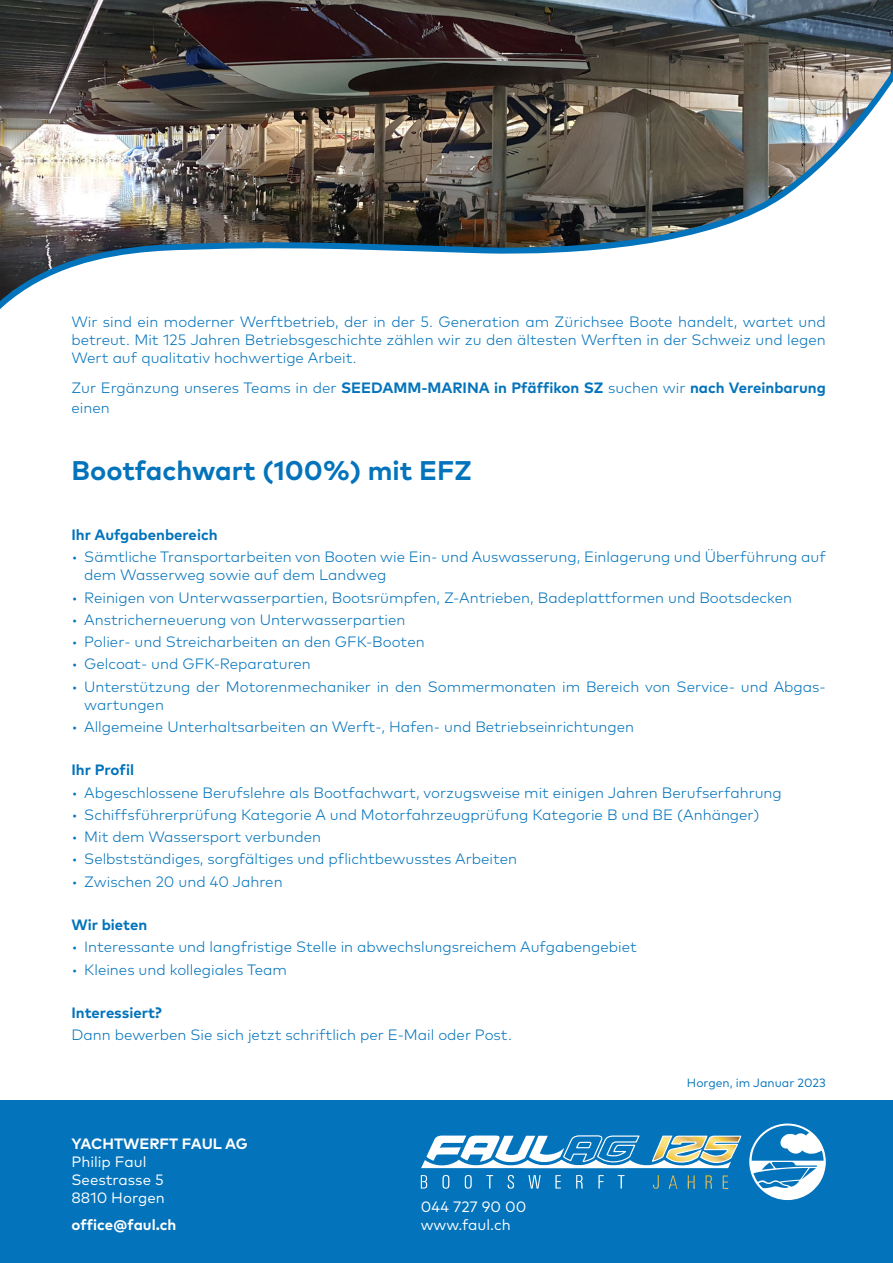
<style>
.page{position:relative;width:893px;height:1263px;background:#fff}
.page>*{position:absolute;margin:0;border:0;box-sizing:border-box;transform-origin:0 0}
.t1{font:700 27px "Mark Pro";color:#0373bb}
.t2{font:300 15px/18px "Mark Pro";color:#0373bb}
.t3{font:15px "Mark Pro";color:#fff}
.t4{font:700 15px "Mark Pro";color:#0373bb}
.t5{font:700 15px "Mark Pro";color:#fff}
.t6{font:12px "Mark Pro";color:#0373bb}
.s1{font-weight:700}
</style>
<div class="page">
<img style="left:0;top:0;width:893px;height:38px">
<img style="left:0;top:38px;width:893px;height:271px">
<div style="left:0;top:1100px;width:893px;height:163px;background:#0373bb"></div>
<svg style="left:749px;top:1123px;width:77px;height:77px"></svg>
<svg style="left:421px;top:1175px;width:6px;height:13px"></svg>
<svg style="left:442px;top:1175px;width:7px;height:14px"></svg>
<svg style="left:465px;top:1175px;width:7px;height:14px"></svg>
<svg style="left:486px;top:1175px;width:7px;height:13px"></svg>
<svg style="left:508px;top:1175px;width:6px;height:14px"></svg>
<svg style="left:528px;top:1175px;width:13px;height:13px"></svg>
<svg style="left:555px;top:1175px;width:6px;height:13px"></svg>
<svg style="left:576px;top:1175px;width:7px;height:13px"></svg>
<svg style="left:598px;top:1175px;width:6px;height:13px"></svg>
<svg style="left:618px;top:1175px;width:7px;height:13px"></svg>
<svg style="left:421px;top:1135px;width:321px;height:33px"></svg>
<svg style="left:653px;top:1175px;width:6px;height:14px"></svg>
<svg style="left:669px;top:1175px;width:8px;height:14px"></svg>
<svg style="left:688px;top:1175px;width:7px;height:14px"></svg>
<svg style="left:706px;top:1175px;width:6px;height:14px"></svg>
<svg style="left:723px;top:1175px;width:5px;height:14px"></svg>
<p class="t2" style="left:71px;top:311px;width:756px;text-align:justify">Wir sind ein moderner Werftbetrieb, der in der 5. Generation am Zürichsee Boote handelt, wartet und betreut. Mit 125 Jahren Betriebsgeschichte zählen wir zu den ältesten Werften in der Schweiz und legen Wert auf qualitativ hochwertige Arbeit.</p>
<p class="t2" style="left:71px;top:377px;width:756px;line-height:19.8px">Zur Ergänzung unseres Teams in der <span class="s1">SEEDAMM-MARINA in Pfäffikon SZ</span> suchen wir <span class="s1">nach Vereinbarung </span>einen</p>
<p class="t1" style="left:71px;top:449px;width:402px">Bootfachwart (100%) mit EFZ</p>
<p class="t4" style="left:71px;top:523px;width:148px">Ihr Aufgabenbereich</p>
<p class="t2" style="left:84px;top:547px;width:743px;text-indent:-13px">• Sämtliche Transportarbeiten von Booten wie Ein- und Auswasserung, Einlagerung und Überführung auf dem Wasserweg sowie auf dem Landweg</p>
<p class="t2" style="left:71px;top:587px;width:722px">• Reinigen von Unterwasserpartien, Bootsrümpfen, Z-Antrieben, Badeplattformen und Bootsdecken</p>
<p class="t2" style="left:71px;top:609px;width:336px">• Anstricherneuerung von Unterwasserpartien</p>
<p class="t2" style="left:71px;top:632px;width:355px">• Polier- und Streicharbeiten an den GFK-Booten</p>
<p class="t2" style="left:71px;top:654px;width:241px">• Gelcoat- und GFK-Reparaturen</p>
<p class="t2" style="left:84px;top:676px;width:743px;text-indent:-13px">• Unterstützung der Motorenmechaniker in den Sommermonaten im Bereich von Service- und Abgas&shy;wartungen</p>
<p class="t2" style="left:71px;top:716px;width:564px">• Allgemeine Unterhaltsarbeiten an Werft-, Hafen- und Betriebseinrichtungen</p>
<p class="t4" style="left:71px;top:759px;width:64px">Ihr Profil</p>
<p class="t2" style="left:71px;top:782px;width:712px">• Abgeschlossene Berufslehre als Bootfachwart, vorzugsweise mit einigen Jahren Berufserfahrung</p>
<p class="t2" style="left:71px;top:804px;width:690px">• Schiffsführerprüfung Kategorie A und Motorfahrzeugprüfung Kategorie B und BE (Anhänger)</p>
<p class="t2" style="left:71px;top:827px;width:251px">• Mit dem Wassersport verbunden</p>
<p class="t2" style="left:71px;top:849px;width:447px">• Selbstständiges, sorgfältiges und pflichtbewusstes Arbeiten</p>
<p class="t2" style="left:71px;top:871px;width:213px">• Zwischen 20 und 40 Jahren</p>
<p class="t4" style="left:71px;top:913px;width:77px">Wir bieten</p>
<p class="t2" style="left:71px;top:937px;width:567px">• Interessante und langfristige Stelle in abwechslungsreichem Aufgabengebiet</p>
<p class="t2" style="left:71px;top:959px;width:217px">• Kleines und kollegiales Team</p>
<p class="t4" style="left:71px;top:1001px;width:92px">Interessiert?</p>
<p class="t2" style="left:71px;top:1025px;width:442px">Dann bewerben Sie sich jetzt schriftlich per E-Mail oder Post.</p>
<p class="t5" style="left:71px;top:1133px;width:178px">YACHTWERFT FAUL AG</p>
<p class="t3" style="left:71px;top:1151px;width:77px">Philip Faul</p>
<p class="t3" style="left:71px;top:1169px;width:94px">Seestrasse 5</p>
<p class="t3" style="left:71px;top:1187px;width:95px">8810 Horgen</p>
<p class="t5" style="left:71px;top:1213px;width:106px">office@faul.ch</p>
<p class="t3" style="left:421px;top:1195px;width:107px">044 727 90 00</p>
<p class="t3" style="left:421px;top:1213px;width:91px">www.faul.ch</p>
<p class="t6" style="left:687px;top:1073px;width:140px">Horgen, im Januar 2023</p>
</div>
